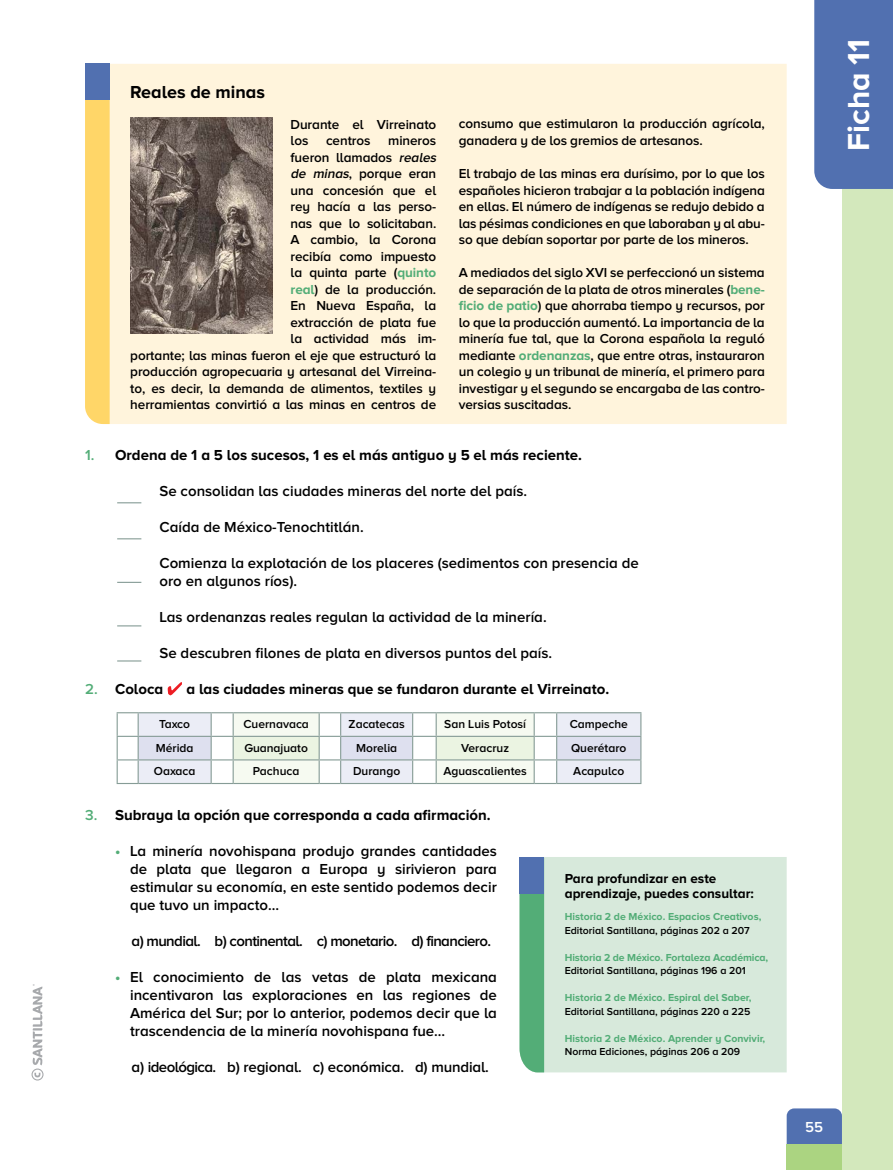
<style>
.page{position:relative;width:893px;height:1170px;background:#fff}
.page>*{position:absolute;margin:0;border:0;box-sizing:border-box;transform-origin:0 0}
.t1{font:700 31.5px "Proxima Nova A";color:#fff}
.t2{font:700 18px "Proxima Nova A";color:#000}
.t3{font:600 15px/18px "Proxima Nova A";color:#000;text-align:justify}
.t4{font:700 15px "Proxima Nova A";color:#000}
.t5{font:600 15px "Proxima Nova A";letter-spacing:-.04em;color:#000}
.t6{font:600 15px "Proxima Nova A";color:#fff}
.t7{font:600 13.5px/16.5px "Proxima Nova A";letter-spacing:-.005em;color:#000}
.t8{font:700 13.5px/15px "Proxima Nova A";color:#000}
.t9{font:600 12px "Proxima Nova A";color:#000}
.t10{font:700 10.5px "Proxima Nova A";color:#53ad77}
.t11{font:600 10.5px "Proxima Nova A";color:#000}
.s1{font-style:italic}
.s2{font-weight:700;color:#53ad77}
.s3{font-weight:600;color:#53ad77}
</style>
<div class="page">
<div style="left:842px;top:0;width:51px;height:1169px;background:#d3e8bc"></div>
<div style="left:787px;top:1108px;width:55px;height:36px;background:#5170b0"></div>
<div style="left:787px;top:1144px;width:55px;height:25px;background:#abd481"></div>
<div style="left:814px;top:0;width:79px;height:189px;background:#5170b0"></div>
<svg style="left:117px;top:502px;width:24px;height:1px"></svg>
<svg style="left:117px;top:538px;width:24px;height:1px"></svg>
<hr style="left:117px;top:581px;width:24px;height:2px;background:#869c96">
<svg style="left:117px;top:625px;width:24px;height:1px"></svg>
<svg style="left:117px;top:660px;width:24px;height:1px"></svg>
<svg style="left:168px;top:682px;width:14px;height:13px"></svg>
<svg style="left:117px;top:712px;width:524px;height:70px"></svg>
<hr style="left:117px;top:782px;width:21px;height:2px;background:#869c96">
<hr style="left:138px;top:782px;width:73px;height:2px;background:#869c96">
<hr style="left:211px;top:782px;width:22px;height:2px;background:#869c96">
<hr style="left:233px;top:782px;width:86px;height:2px;background:#869c96">
<hr style="left:319px;top:782px;width:22px;height:2px;background:#869c96">
<hr style="left:341px;top:782px;width:72px;height:2px;background:#869c96">
<hr style="left:413px;top:782px;width:23px;height:2px;background:#869c96">
<hr style="left:436px;top:782px;width:98px;height:2px;background:#869c96">
<hr style="left:534px;top:782px;width:23px;height:2px;background:#869c96">
<hr style="left:557px;top:782px;width:84px;height:2px;background:#869c96">
<div style="left:544px;top:857px;width:243px;height:215px;background:#d7e9db"></div>
<div style="left:519px;top:893px;width:25px;height:179px;background:#53ad77"></div>
<div style="left:519px;top:857px;width:25px;height:36px;background:#5170b0"></div>
<div style="left:110px;top:64px;width:677px;height:360px;background:#fff4dc"></div>
<div style="left:85px;top:100px;width:25px;height:324px;background:#ffd668"></div>
<div style="left:85px;top:64px;width:25px;height:36px;background:#5170b0"></div>
<img style="left:130px;top:118px;width:143px;height:216px">
<svg style="left:32px;top:984px;width:12px;height:96px"></svg>
<h2 class="t2" style="left:130px;top:82px;width:136px">Reales de minas</h2>
<p class="t7" style="left:291px;top:115px;width:147px">Durante el Virreinato los</p>
<p class="t7" style="left:130px;top:132px;width:310px;text-align:right">mineros<br>fueron llamados <span class="s1">reales<br>de minas</span>, porque eran<br>una concesión que el<br>rey hacía a las perso-<br>nas que lo solicitaban.<br>A cambio, la Corona<br>recibía como impuesto<br>la quinta parte (<span class="s2">quinto<br>real</span>) de la producción.<br>En Nueva España, la<br>extracción de plata fue<br>la actividad más im-<br>portante; las minas fueron el eje que estructuró la producción agropecuaria y artesanal del Virreina&shy;to, es decir, la demanda de alimentos, textiles y herramientas convirtió a las minas en centros de</p>
<p class="t7" style="left:326px;top:132px;width:46px">centros</p>
<p class="t7" style="left:459px;top:115px;width:308px">consumo que estimularon la producción agrícola, ganadera y de los gremios de artesanos.</p>
<p class="t7" style="left:459px;top:165px;width:308px;text-align:justify">El trabajo de las minas era durísimo, por lo que los españoles hicieron trabajar a la población indígena en ellas. El número de indígenas se redujo debido a las pésimas condiciones en que laboraban y al abu&shy;so que debían soportar por parte de los mineros.</p>
<p class="t7" style="left:459px;top:264px;width:308px;text-align:justify">A mediados del siglo XVI se perfeccionó un sistema de separación de la plata de otros minerales (<span class="s2">bene&shy;ficio de patio</span>) que ahorraba tiempo y recursos, por lo que la producción aumentó. La importancia de la minería fue tal, que la Corona española la reguló mediante <span class="s2">ordenanzas</span>, que entre otras, instauraron un colegio y un tribunal de minería, el primero para investigar y el segundo se encargaba de las contro&shy;versias suscitadas.</p>
<p class="t4" style="left:85px;top:446px;width:498px"><span class="s3">1.</span> Ordena de 1 a 5 los sucesos, 1 es el más antiguo y 5 el más reciente.</p>
<p class="t3" style="left:159px;top:482px;width:369px">Se consolidan las ciudades mineras del norte del país.</p>
<p class="t3" style="left:159px;top:518px;width:206px">Caída de México-Tenochtitlán.</p>
<p class="t3" style="left:159px;top:554px;width:481px">Comienza la explotación de los placeres (sedimentos con presencia de oro en algunos ríos).</p>
<p class="t3" style="left:159px;top:608px;width:389px">Las ordenanzas reales regulan la actividad de la minería.</p>
<p class="t3" style="left:159px;top:644px;width:394px">Se descubren filones de plata en diversos puntos del país.</p>
<p class="t4" style="left:85px;top:680px;width:80px"><span class="s3">2.</span> Coloca</p>
<p class="t4" style="left:186px;top:680px;width:424px">a las ciudades mineras que se fundaron durante el Virreinato.</p>
<p class="t9" style="left:159px;top:717px;width:33px">Taxco</p>
<p class="t9" style="left:243px;top:717px;width:67px">Cuernavaca</p>
<p class="t9" style="left:349px;top:717px;width:58px">Zacatecas</p>
<p class="t9" style="left:444px;top:717px;width:83px">San Luis Potosí</p>
<p class="t9" style="left:570px;top:717px;width:60px">Campeche</p>
<p class="t9" style="left:156px;top:741px;width:39px">Mérida</p>
<p class="t9" style="left:244px;top:741px;width:65px">Guanajuato</p>
<p class="t9" style="left:356px;top:741px;width:43px">Morelia</p>
<p class="t9" style="left:461px;top:741px;width:49px">Veracruz</p>
<p class="t9" style="left:571px;top:741px;width:57px">Querétaro</p>
<p class="t9" style="left:154px;top:764px;width:43px">Oaxaca</p>
<p class="t9" style="left:253px;top:764px;width:48px">Pachuca</p>
<p class="t9" style="left:353px;top:764px;width:49px">Durango</p>
<p class="t9" style="left:443px;top:764px;width:85px">Aguascalientes</p>
<p class="t9" style="left:573px;top:764px;width:53px">Acapulco</p>
<p class="t4" style="left:85px;top:806px;width:407px"><span class="s3">3.</span> Subraya la opción que corresponda a cada afirmación.</p>
<p class="t3" style="left:130px;top:842px;width:368px;text-indent:-15px"><span class="s2">•</span> La minería novohispana produjo grandes cantidades de plata que llegaron a Europa y sirivieron para estimular su economía, en este sentido podemos decir que tuvo un impacto…</p>
<p class="t5" style="left:132px;top:932px;width:361px">a) mundial. b) continental. c) monetario. d) financiero.</p>
<p class="t3" style="left:130px;top:968px;width:368px;text-indent:-15px"><span class="s2">•</span> El conocimiento de las vetas de plata mexicana incentivaron las exploraciones en las regiones de América del Sur; por lo anterior, podemos decir que la trascendencia de la minería novohispana fue…</p>
<p class="t3" style="left:132px;top:1058px;width:359px">a) ideológica. b) regional. c) económica. d) mundial.</p>
<p class="t8" style="left:565px;top:870px;width:191px">Para profundizar en este aprendizaje, puedes consultar:</p>
<p class="t10" style="left:565px;top:910px;width:198px">Historia 2 de México. Espacios Creativos,</p>
<p class="t11" style="left:565px;top:924px;width:187px">Editorial Santillana, páginas 202 a 207</p>
<p class="t10" style="left:565px;top:951px;width:205px">Historia 2 de México. Fortaleza Académica,</p>
<p class="t11" style="left:565px;top:964px;width:183px">Editorial Santillana, páginas 196 a 201</p>
<p class="t10" style="left:565px;top:991px;width:188px">Historia 2 de México. Espiral del Saber,</p>
<p class="t11" style="left:565px;top:1005px;width:187px">Editorial Santillana, páginas 220 a 225</p>
<p class="t10" style="left:565px;top:1032px;width:202px">Historia 2 de México. Aprender y Convivir,</p>
<p class="t11" style="left:565px;top:1045px;width:177px">Norma Ediciones, páginas 206 a 209</p>
<h1 class="t1" style="left:841px;top:151px;width:114px;rotate:-90deg">Ficha 11</h1>
<p class="t6" style="left:805px;top:1118px;width:19px">55</p>
</div>
